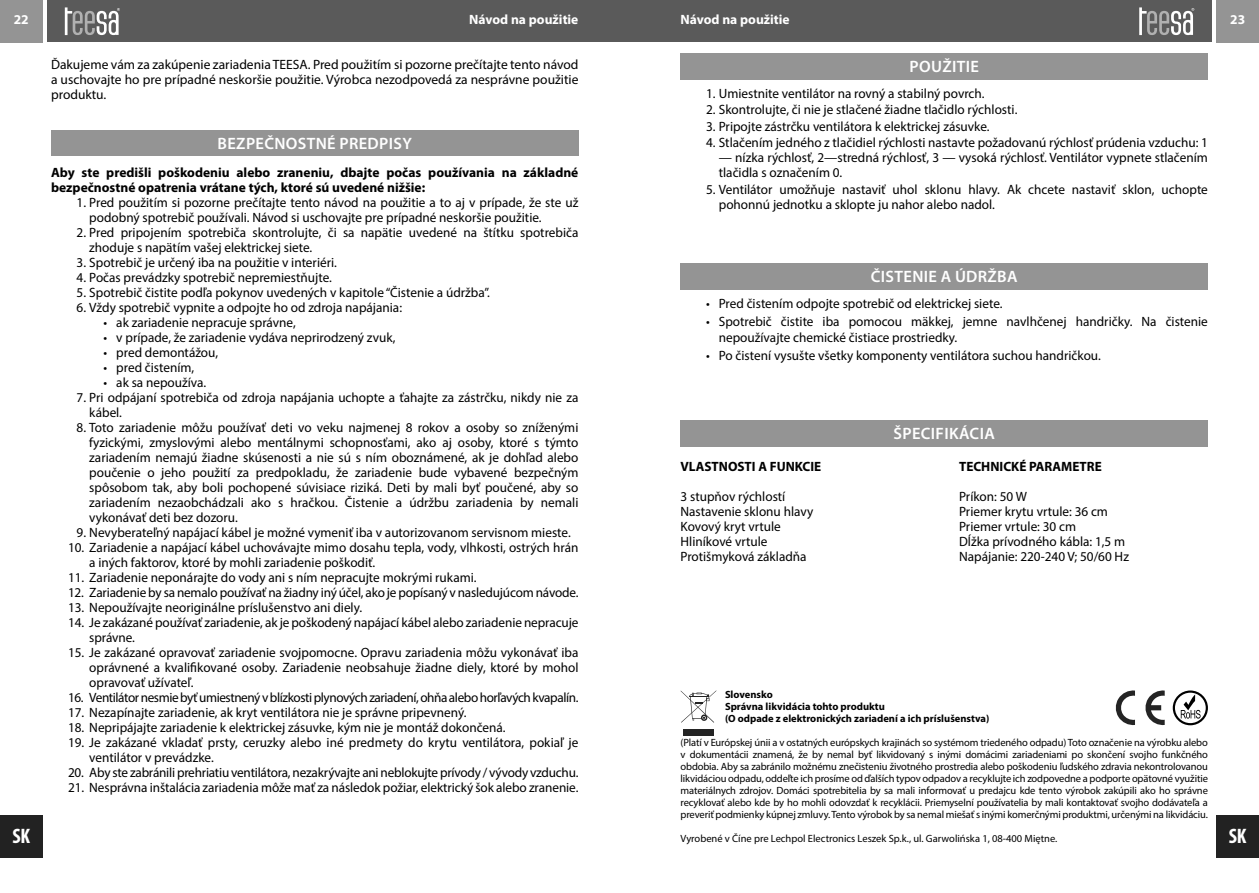
<style>
.page{position:relative;width:1259px;height:893px;background:#fff}
.page>*{position:absolute;margin:0;border:0;box-sizing:border-box;transform-origin:0 0}
.t1{font:700 condensed 21px "Myriad Pro";color:#fff}
.t2{font:600 16.5px "Myriad Pro";letter-spacing:.02em;color:#fff}
.t3{font:13.5px/15px "Myriad Pro";color:#000}
.t4{font:700 13.5px/15px "Myriad Pro";color:#000}
.t5{font:13.5px "Myriad Pro";letter-spacing:-.03em;color:#000}
.t6{font:700 13.5px "Myriad Pro";color:#fff}
.t7{font:10.5px/12px "Myriad Pro";letter-spacing:-.005em;color:#000;text-align:justify}
.t8{font:700 10.5px/12px "Myriad Pro";color:#000}
</style>
<div class="page">
<div style="left:629px;top:0;width:583px;height:42px;background:#5a5a5a"></div>
<div style="left:0;top:0;width:43px;height:43px;background:#949494"></div>
<div style="left:47px;top:0;width:582px;height:42px;background:#5a5a5a"></div>
<div style="left:1216px;top:0;width:43px;height:43px;background:#949494"></div>
<svg style="left:65px;top:7px;width:55px;height:28px"></svg>
<svg style="left:1139px;top:7px;width:55px;height:28px"></svg>
<div style="left:1216px;top:815px;width:43px;height:42px;background:#222"></div>
<div style="left:0;top:815px;width:43px;height:42px;background:#222"></div>
<div style="left:51px;top:130px;width:527px;height:26px;background:#949494"></div>
<div style="left:680px;top:54px;width:528px;height:26px;background:#949494"></div>
<div style="left:680px;top:263px;width:528px;height:27px;background:#949494"></div>
<div style="left:680px;top:420px;width:528px;height:27px;background:#949494"></div>
<div style="left:683px;top:729px;width:30px;height:6px;background:#242424"></div>
<svg style="left:680px;top:690px;width:36px;height:33px"></svg>
<svg style="left:1115px;top:690px;width:49px;height:36px"></svg>
<svg style="left:1172px;top:690px;width:36px;height:35px"></svg>
<p class="t6" style="left:14px;top:14px;width:16px">22</p>
<p class="t6" style="left:469px;top:14px;width:111px">Návod na použitie</p>
<p class="t6" style="left:680px;top:14px;width:111px">Návod na použitie</p>
<p class="t6" style="left:1230px;top:14px;width:16px">23</p>
<p class="t3" style="left:51px;top:58px;width:529px;text-align:justify">Ďakujeme vám za zakúpenie zariadenia TEESA. Pred použitím si pozorne prečítajte tento návod a uschovajte ho pre prípadné neskoršie použitie. Výrobca nezodpovedá za nesprávne použitie produktu.</p>
<p class="t2" style="left:909px;top:60px;width:71px">POUŽITIE</p>
<p class="t3" style="left:706px;top:87px;width:280px">1. Umiestnite ventilátor na rovný a stabilný povrch.</p>
<p class="t3" style="left:706px;top:103px;width:313px">2. Skontrolujte, či nie je stlačené žiadne tlačidlo rýchlosti.</p>
<p class="t3" style="left:706px;top:120px;width:285px">3. Pripojte zástrčku ventilátora k elektrickej zásuvke.</p>
<p class="t3" style="left:706px;top:136px;width:503px">4. Stlačením jedného z tlačidiel rýchlosti nastavte požadovanú rýchlosť prúdenia vzduchu: 1</p>
<p class="t3" style="left:719px;top:151px;width:490px">— nízka rýchlosť, 2—stredná rýchlosť, 3 — vysoká rýchlosť. Ventilátor vypnete stlačením tlačidla s označením 0.</p>
<p class="t3" style="left:719px;top:183px;width:490px;text-indent:-13px">5. Ventilátor umožňuje nastaviť uhol sklonu hlavy. Ak chcete nastaviť sklon, uchopte pohonnú jednotku a sklopte ju nahor alebo nadol.</p>
<p class="t2" style="left:218px;top:137px;width:196px">BEZPEČNOSTNÉ PREDPISY</p>
<p class="t4" style="left:51px;top:166px;width:529px">Aby ste predišli poškodeniu alebo zraneniu, dbajte počas používania na základné bezpečnostné opatrenia vrátane tých, ktoré sú uvedené nižšie:</p>
<p class="t3" style="left:89px;top:196px;width:490px;text-indent:-13px">1. Pred použitím si pozorne prečítajte tento návod na použitie a to aj v prípade, že ste už podobný spotrebič používali. Návod si uschovajte pre prípadné neskoršie použitie.</p>
<p class="t3" style="left:89px;top:226px;width:490px;text-indent:-13px">2. Pred pripojením spotrebiča skontrolujte, či sa napätie uvedené na štítku spotrebiča zhoduje s napätím vašej elektrickej siete.</p>
<p class="t3" style="left:77px;top:256px;width:262px">3. Spotrebič je určený iba na použitie v interiéri.</p>
<p class="t3" style="left:77px;top:271px;width:257px">4. Počas prevádzky spotrebič nepremiestňujte.</p>
<p class="t3" style="left:77px;top:286px;width:415px">5. Spotrebič čistite podľa pokynov uvedených v kapitole “Čistenie a údržba”.</p>
<p class="t3" style="left:77px;top:301px;width:327px">6. Vždy spotrebič vypnite a odpojte ho od zdroja napájania:</p>
<p class="t3" style="left:104px;top:316px;width:194px">• ak zariadenie nepracuje správne,</p>
<p class="t3" style="left:104px;top:331px;width:294px">• v prípade, že zariadenie vydáva neprirodzený zvuk,</p>
<p class="t3" style="left:104px;top:346px;width:116px">• pred demontážou,</p>
<p class="t3" style="left:104px;top:361px;width:92px">• pred čistením,</p>
<p class="t3" style="left:104px;top:376px;width:104px">• ak sa nepoužíva.</p>
<p class="t3" style="left:89px;top:391px;width:490px;text-indent:-13px">7. Pri odpájaní spotrebiča od zdroja napájania uchopte a ťahajte za zástrčku, nikdy nie za kábel.</p>
<p class="t3" style="left:89px;top:421px;width:490px;text-align:justify;text-indent:-13px">8. Toto zariadenie môžu používať deti vo veku najmenej 8 rokov a osoby so zníženými fyzickými, zmyslovými alebo mentálnymi schopnosťami, ako aj osoby, ktoré s týmto zariadením nemajú žiadne skúsenosti a nie sú s ním oboznámené, ak je dohľad alebo poučenie o jeho použití za predpokladu, že zariadenie bude vybavené bezpečným spôsobom tak, aby boli pochopené súvisiace riziká. Deti by mali byť poučené, aby so zariadením nezaobchádzali ako s hračkou. Čistenie a údržbu zariadenia by nemali vykonávať deti bez dozoru.</p>
<p class="t3" style="left:77px;top:526px;width:496px">9. Nevyberateľný napájací kábel je možné vymeniť iba v autorizovanom servisnom mieste.</p>
<p class="t3" style="left:89px;top:541px;width:490px;text-indent:-21px">10. Zariadenie a napájací kábel uchovávajte mimo dosahu tepla, vody, vlhkosti, ostrých hrán a iných faktorov, ktoré by mohli zariadenie poškodiť.</p>
<p class="t3" style="left:68px;top:571px;width:410px">11. Zariadenie neponárajte do vody ani s ním nepracujte mokrými rukami.</p>
<p class="t3" style="left:68px;top:586px;width:512px">12. Zariadenie by sa nemalo používať na žiadny iný účel, ako je popísaný v nasledujúcom návode.</p>
<p class="t3" style="left:68px;top:601px;width:296px">13. Nepoužívajte neoriginálne príslušenstvo ani diely.</p>
<p class="t3" style="left:89px;top:616px;width:490px;text-indent:-21px">14. Je zakázané používať zariadenie, ak je poškodený napájací kábel alebo zariadenie nepracuje správne.</p>
<p class="t3" style="left:89px;top:646px;width:490px;text-align:justify;text-indent:-21px">15. Je zakázané opravovať zariadenie svojpomocne. Opravu zariadenia môžu vykonávať iba oprávnené a kvalifikované osoby. Zariadenie neobsahuje žiadne diely, ktoré by mohol opravovať užívateľ.</p>
<p class="t5" style="left:68px;top:692px;width:512px">16. Ventilátor nesmie byť umiestnený v blízkosti plynových zariadení, ohňa alebo horľavých kvapalín.</p>
<p class="t3" style="left:68px;top:706px;width:400px">17. Nezapínajte zariadenie, ak kryt ventilátora nie je správne pripevnený.</p>
<p class="t3" style="left:68px;top:721px;width:439px">18. Nepripájajte zariadenie k elektrickej zásuvke, kým nie je montáž dokončená.</p>
<p class="t3" style="left:89px;top:736px;width:490px;text-indent:-21px">19. Je zakázané vkladať prsty, ceruzky alebo iné predmety do krytu ventilátora, pokiaľ je ventilátor v prevádzke.</p>
<p class="t3" style="left:68px;top:766px;width:512px">20. Aby ste zabránili prehriatiu ventilátora, nezakrývajte ani neblokujte prívody / vývody vzduchu.</p>
<p class="t3" style="left:68px;top:781px;width:512px">21. Nesprávna inštalácia zariadenia môže mať za následok požiar, elektrický šok alebo zranenie.</p>
<p class="t2" style="left:871px;top:270px;width:148px">ČISTENIE A ÚDRŽBA</p>
<p class="t3" style="left:706px;top:298px;width:298px">• Pred čistením odpojte spotrebič od elektrickej siete.</p>
<p class="t3" style="left:719px;top:315px;width:490px;line-height:16.2px;text-indent:-13px">• Spotrebič čistite iba pomocou mäkkej, jemne navlhčenej handričky. Na čistenie nepoužívajte chemické čistiace prostriedky.</p>
<p class="t3" style="left:706px;top:349px;width:396px">• Po čistení vysušte všetky komponenty ventilátora suchou handričkou.</p>
<p class="t2" style="left:893px;top:427px;width:103px">ŠPECIFIKÁCIA</p>
<p class="t4" style="left:959px;top:460px;width:144px">TECHNICKÉ PARAMETRE</p>
<p class="t3" style="left:959px;top:490px;width:171px">Príkon: 50 W<br>Priemer krytu vrtule: 36 cm<br>Priemer vrtule: 30 cm<br>Dĺžka prívodného kábla: 1,5 m<br>Napájanie: 220-240 V; 50/60 Hz</p>
<p class="t4" style="left:680px;top:460px;width:142px">VLASTNOSTI A FUNKCIE</p>
<p class="t3" style="left:680px;top:490px;width:134px">3 stupňov rýchlostí<br>Nastavenie sklonu hlavy<br>Kovový kryt vrtule<br>Hliníkové vrtule<br>Protišmyková základňa</p>
<p class="t8" style="left:725px;top:689px;width:266px">Slovensko<br>Správna likvidácia tohto produktu<br>(O odpade z elektronických zariadení a ich príslušenstva)</p>
<p class="t7" style="left:680px;top:737px;width:529px">(Platí v Európskej únii a v ostatných európskych krajinách so systémom triedeného odpadu) Toto označenie na výrobku alebo v dokumentácii znamená, že by nemal byť likvidovaný s inými domácimi zariadeniami po skončení svojho funkčného obdobia. Aby sa zabránilo možnému znečisteniu životného prostredia alebo poškodeniu ľudského zdravia nekontrolovanou likvidáciou odpadu, oddeľte ich prosíme od ďalších typov odpadov a recyklujte ich zodpovedne a podporte opätovné využitie materiálnych zdrojov. Domáci spotrebitelia by sa mali informovať u predajcu kde tento výrobok zakúpili ako ho správne recyklovať alebo kde by ho mohli odovzdať k recyklácii. Priemyselní používatelia by mali kontaktovať svojho dodávateľa a preveriť podmienky kúpnej zmluvy. Tento výrobok by sa nemal miešať s inými komerčnými produktmi, určenými na likvidáciu.</p>
<p class="t7" style="left:680px;top:833px;width:378px">Vyrobené v Číne pre Lechpol Electronics Leszek Sp.k., ul. Garwolińska 1, 08-400 Miętne.</p>
<h1 class="t1" style="left:12px;top:827px;width:19px">SK</h1>
<h1 class="t1" style="left:1228px;top:827px;width:19px">SK</h1>
</div>
